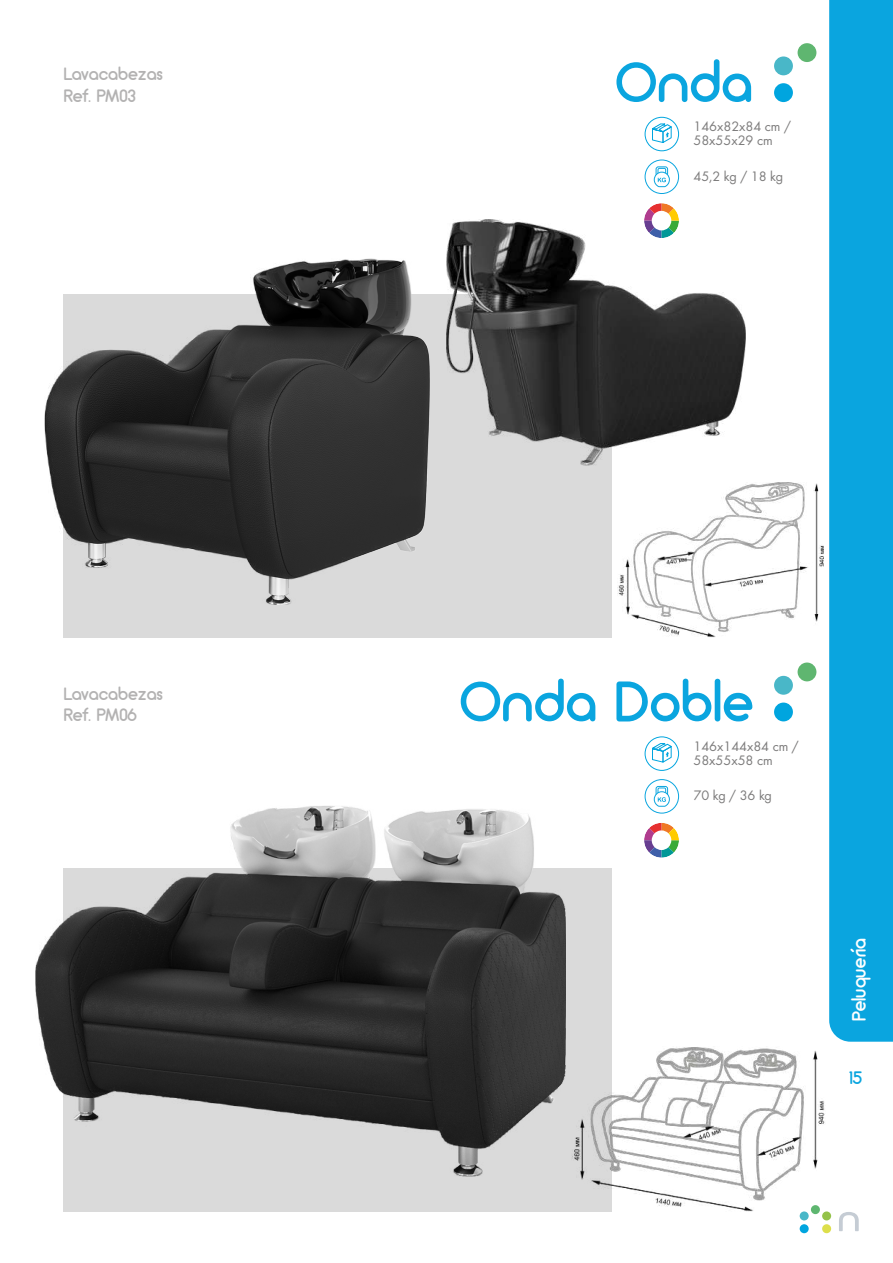
<style>
.page{position:relative;width:893px;height:1263px;background:#fff}
.page>*{position:absolute;margin:0;border:0;box-sizing:border-box;transform-origin:0 0}
.t1{font:57px "Arciform Sanscyr lat Regular";color:#0aa5df}
.t2{font:19.5px "Arciform Sanscyr lat Regular";letter-spacing:.005em;color:#fff}
.t3{font:18px/21.6px "Arciform Sanscyr lat Regular";color:#b3b2b2}
.t4{font:18px "Arciform Sanscyr lat Regular";color:#0aa5df}
.t5{font:14.25px/14.2px "Futura Boo";color:#7c7b7b}
</style>
<div class="page">
<svg style="left:829px;top:0;width:64px;height:1042px;background:#17a9e0"></svg>
<div style="left:822px;top:1211px;width:9px;height:9px;background:#94c24a;border-radius:50%"></div>
<div style="left:822px;top:1224px;width:9px;height:9px;background:#dddf4b;border-radius:50%"></div>
<svg style="left:811px;top:1205px;width:9px;height:9px"></svg>
<div style="left:800px;top:1224px;width:9px;height:9px;background:#00a5df;border-radius:50%"></div>
<div style="left:800px;top:1211px;width:9px;height:9px;background:#49b7c8;border-radius:50%"></div>
<svg style="left:839px;top:1212px;width:20px;height:19px"></svg>
<div style="left:64px;top:294px;width:548px;height:343px;background:#dadada"></div>
<div style="left:64px;top:869px;width:548px;height:343px;background:#dadada"></div>
<div style="left:798px;top:43px;width:18px;height:19px;background:#5fb670;border-radius:50%"></div>
<div style="left:774px;top:83px;width:19px;height:19px;background:#00a5df;border-radius:50%"></div>
<div style="left:774px;top:56px;width:19px;height:19px;background:#49b7c8;border-radius:50%"></div>
<div style="left:798px;top:662px;width:18px;height:19px;background:#5fb670;border-radius:50%"></div>
<div style="left:774px;top:702px;width:19px;height:19px;background:#00a5df;border-radius:50%"></div>
<div style="left:774px;top:676px;width:19px;height:19px;background:#49b7c8;border-radius:50%"></div>
<img style="left:618px;top:483px;width:206px;height:155px">
<img style="left:572px;top:1047px;width:253px;height:165px">
<img style="left:44px;top:259px;width:385px;height:345px">
<img style="left:446px;top:219px;width:299px;height:246px">
<img style="left:35px;top:806px;width:531px;height:370px">
<svg style="left:642px;top:203px;width:39px;height:37px"></svg>
<svg style="left:644px;top:823px;width:35px;height:35px"></svg>
<div style="left:645px;top:117px;width:34px;height:34px;border:1px solid #00a5df;border-radius:50%"></div>
<svg style="left:650px;top:123px;width:22px;height:20px"></svg>
<div style="left:645px;top:736px;width:34px;height:35px;border:1px solid #00a5df;border-radius:50%"></div>
<svg style="left:652px;top:743px;width:20px;height:20px"></svg>
<svg style="left:644px;top:159px;width:35px;height:35px"></svg>
<svg style="left:644px;top:779px;width:35px;height:35px"></svg>
<p class="t3" style="left:64px;top:63px;width:101px">Lavacabezas<br>Ref. PM03</p>
<p class="t3" style="left:64px;top:682px;width:101px">Lavacabezas<br>Ref. PM06</p>
<h1 class="t1" style="left:615px;top:46px;width:139px">Onda</h1>
<p class="t5" style="left:693px;top:119px;width:99px">146x82x84 cm /<br>58x55x29 cm</p>
<p class="t5" style="left:693px;top:169px;width:91px">45,2 kg / 18 kg</p>
<h1 class="t1" style="left:459px;top:666px;width:295px">Onda Doble</h1>
<p class="t5" style="left:693px;top:739px;width:107px">146x144x84 cm /<br>58x55x58 cm</p>
<p class="t5" style="left:693px;top:788px;width:80px">70 kg / 36 kg</p>
<h2 class="t2" style="left:847px;top:1020px;width:84px;rotate:-90deg">Peluquería</h2>
<p class="t4" style="left:849px;top:1066px;width:14px">15</p>
</div>
